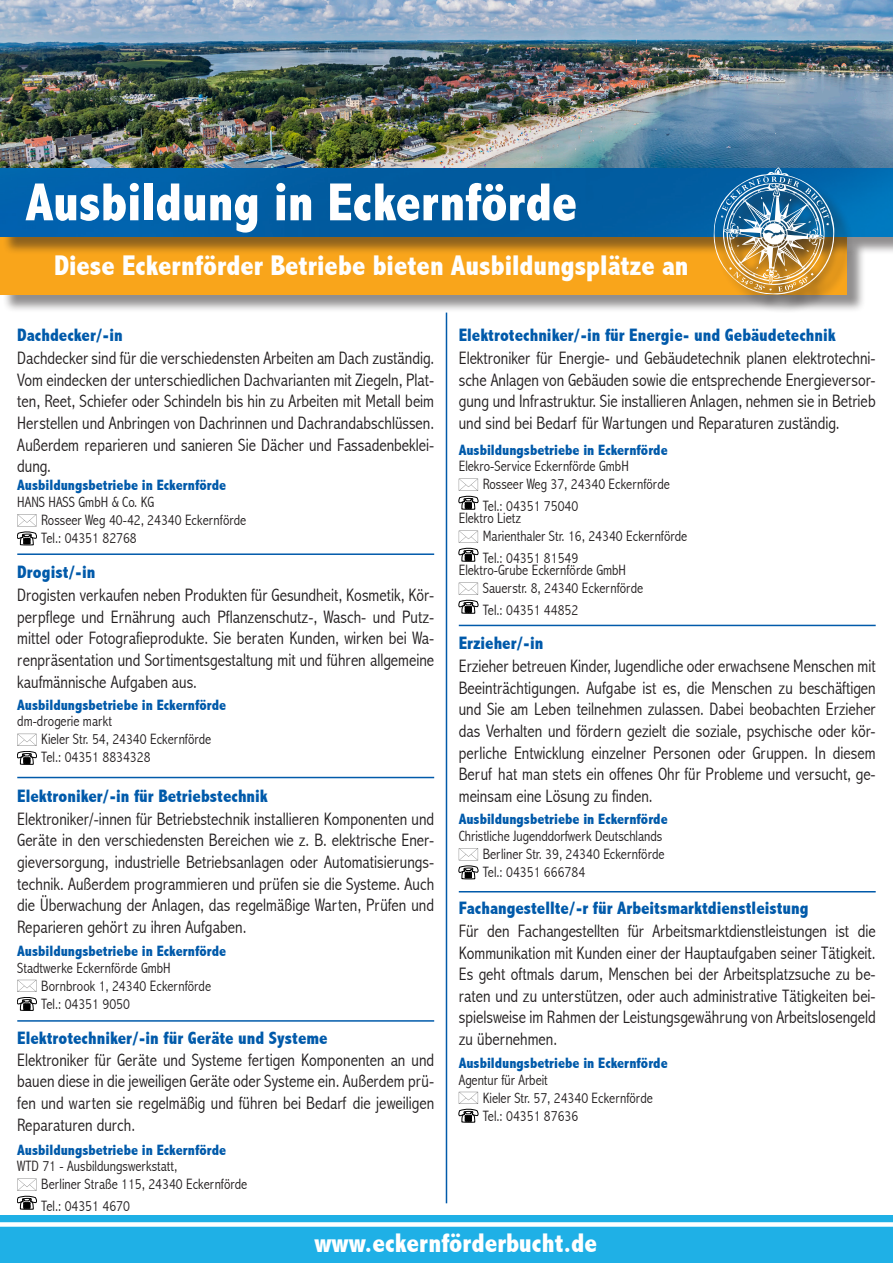
<style>
.page{position:relative;width:893px;height:1263px;background:#fff}
.page>*{position:absolute;margin:0;border:0;box-sizing:border-box;transform-origin:0 0}
.t1{font:800 condensed 54px "Abadi";color:#fff}
.t2{font:800 condensed 28.5px "Abadi";color:#fff}
.t3{font:800 condensed 27px "Abadi";color:#fff}
.t4{font:300 condensed 18px/21.6px "Abadi";color:#231f20;text-align:justify}
.t5{font:800 condensed 18px "Abadi";color:#015aaa}
.t6{font:300 condensed 15px "Abadi";color:#231f20}
.t7{font:800 condensed 15px "Abadi";color:#015aaa}
</style>
<div class="page">
<div style="left:2px;top:238px;width:864px;height:75px;background:#231f20;opacity:.5"></div>
<div style="left:0;top:236px;width:847px;height:58px;background:#f9a51b"></div>
<div style="left:2px;top:169px;width:891px;height:86px;background:#231f20;opacity:.5"></div>
<img style="left:0;top:0;width:893px;height:236px">
<div style="left:716px;top:171px;width:137px;height:142px;background:#231f20;opacity:.75"></div>
<img style="left:713px;top:167px;width:122px;height:130px">
<div style="left:0;top:1215px;width:893px;height:48px;background:#1fb0e6"></div>
<div style="left:0;top:1222px;width:893px;height:5px;background:#fff"></div>
<hr style="left:446px;top:313px;width:1px;height:890px;background:#015aaa">
<svg style="left:17px;top:514px;width:20px;height:12px"></svg>
<svg style="left:17px;top:532px;width:20px;height:13px"></svg>
<svg style="left:17px;top:734px;width:20px;height:30px"></svg>
<svg style="left:17px;top:980px;width:20px;height:30px"></svg>
<hr style="left:17px;top:553px;width:417px;height:2px;background:#015aaa">
<hr style="left:17px;top:777px;width:417px;height:1px;background:#015aaa">
<svg style="left:459px;top:479px;width:19px;height:30px"></svg>
<svg style="left:459px;top:848px;width:19px;height:31px"></svg>
<hr style="left:459px;top:625px;width:417px;height:1px;background:#015aaa">
<hr style="left:459px;top:891px;width:417px;height:1px;background:#015aaa">
<svg style="left:459px;top:1092px;width:19px;height:30px"></svg>
<svg style="left:17px;top:1178px;width:20px;height:31px"></svg>
<hr style="left:17px;top:1020px;width:417px;height:2px;background:#015aaa">
<svg style="left:459px;top:531px;width:19px;height:30px"></svg>
<svg style="left:459px;top:583px;width:19px;height:30px"></svg>
<p class="t1" style="left:25px;top:171px;width:553px">Ausbildung in Eckernförde</p>
<p class="t2" style="left:54px;top:249px;width:636px">Diese Eckernförder Betriebe bieten Ausbildungsplätze an</p>
<p class="t5" style="left:17px;top:325px;width:107px">Dachdecker/-in</p>
<p class="t4" style="left:17px;top:347px;width:418px">Dachdecker sind für die verschiedensten Arbeiten am Dach zuständig.<br>Vom eindecken der unterschiedlichen Dachvarianten mit Ziegeln, Plat&shy;ten, Reet, Schiefer oder Schindeln bis hin zu Arbeiten mit Metall beim Herstellen und Anbringen von Dachrinnen und Dachrandabschlüssen.<br>Außerdem reparieren und sanieren Sie Dächer und Fassadenbeklei&shy;dung.</p>
<p class="t7" style="left:17px;top:477px;width:210px">Ausbildungsbetriebe in Eckernförde</p>
<p class="t6" style="left:17px;top:493px;width:138px">HANS HASS GmbH &amp; Co. KG</p>
<p class="t6" style="left:41px;top:511px;width:206px">Rosseer Weg 40-42, 24340 Eckernförde</p>
<p class="t6" style="left:41px;top:529px;width:97px">Tel.: 04351 82768</p>
<p class="t5" style="left:17px;top:562px;width:80px">Drogist/-in</p>
<p class="t4" style="left:17px;top:584px;width:418px">Drogisten verkaufen neben Produkten für Gesundheit, Kosmetik, Kör&shy;perpflege und Ernährung auch Pflanzenschutz-, Wasch- und Putz&shy;mittel oder Fotografieprodukte. Sie beraten Kunden, wirken bei Wa&shy;renpräsentation und Sortimentsgestaltung mit und führen allgemeine kaufmännische Aufgaben aus.</p>
<p class="t7" style="left:17px;top:696px;width:210px">Ausbildungsbetriebe in Eckernförde</p>
<p class="t6" style="left:17px;top:713px;width:96px">dm-drogerie markt</p>
<p class="t6" style="left:41px;top:731px;width:172px">Kieler Str. 54, 24340 Eckernförde</p>
<p class="t6" style="left:41px;top:749px;width:111px">Tel.: 04351 8834328</p>
<p class="t5" style="left:17px;top:785px;width:252px">Elektroniker/-in für Betriebstechnik</p>
<p class="t4" style="left:17px;top:808px;width:418px">Elektroniker/-innen für Betriebstechnik installieren Komponenten und Geräte in den verschiedensten Bereichen wie z. B. elektrische Ener&shy;gieversorgung, industrielle Betriebsanlagen oder Automatisierungs&shy;technik. Außerdem programmieren und prüfen sie die Systeme. Auch die Überwachung der Anlagen, das regelmäßige Warten, Prüfen und Reparieren gehört zu ihren Aufgaben.</p>
<p class="t7" style="left:17px;top:942px;width:210px">Ausbildungsbetriebe in Eckernförde</p>
<p class="t6" style="left:17px;top:959px;width:155px">Stadtwerke Eckernförde GmbH</p>
<p class="t6" style="left:41px;top:977px;width:171px">Bornbrook 1, 24340 Eckernförde</p>
<p class="t6" style="left:41px;top:995px;width:90px">Tel.: 04351 9050</p>
<p class="t5" style="left:17px;top:1027px;width:312px">Elektrotechniker/-in für Geräte und Systeme</p>
<p class="t4" style="left:17px;top:1049px;width:418px">Elektroniker für Geräte und Systeme fertigen Komponenten an und bauen diese in die jeweiligen Geräte oder Systeme ein. Außerdem prü&shy;fen und warten sie regelmäßig und führen bei Bedarf die jeweiligen Reparaturen durch.</p>
<p class="t7" style="left:17px;top:1141px;width:210px">Ausbildungsbetriebe in Eckernförde</p>
<p class="t6" style="left:17px;top:1157px;width:161px">WTD 71 - Ausbildungswerkstatt,</p>
<p class="t6" style="left:41px;top:1175px;width:208px">Berliner Straße 115, 24340 Eckernförde</p>
<p class="t6" style="left:41px;top:1197px;width:90px">Tel.: 04351 4670</p>
<p class="t5" style="left:459px;top:325px;width:378px">Elektrotechniker/-in für Energie- und Gebäudetechnik</p>
<p class="t4" style="left:459px;top:347px;width:418px">Elektroniker für Energie- und Gebäudetechnik planen elektrotechni&shy;sche Anlagen von Gebäuden sowie die entsprechende Energieversor&shy;gung und Infrastruktur. Sie installieren Anlagen, nehmen sie in Betrieb und sind bei Bedarf für Wartungen und Reparaturen zuständig.</p>
<p class="t7" style="left:459px;top:441px;width:210px">Ausbildungsbetriebe in Eckernförde</p>
<p class="t6" style="left:459px;top:458px;width:172px">Elekro-Service Eckernförde GmbH</p>
<p class="t6" style="left:483px;top:476px;width:189px">Rosseer Weg 37, 24340 Eckernförde</p>
<p class="t6" style="left:483px;top:497px;width:97px">Tel.: 04351 75040</p>
<p class="t6" style="left:459px;top:510px;width:64px">Elektro Lietz</p>
<p class="t6" style="left:483px;top:528px;width:206px">Marienthaler Str. 16, 24340 Eckernförde</p>
<p class="t6" style="left:483px;top:549px;width:97px">Tel.: 04351 81549</p>
<p class="t6" style="left:459px;top:562px;width:169px">Elektro-Grube Eckernförde GmbH</p>
<p class="t6" style="left:483px;top:580px;width:162px">Sauerstr. 8, 24340 Eckernförde</p>
<p class="t6" style="left:483px;top:601px;width:97px">Tel.: 04351 44852</p>
<p class="t5" style="left:459px;top:633px;width:86px">Erzieher/-in</p>
<p class="t4" style="left:459px;top:655px;width:418px">Erzieher betreuen Kinder, Jugendliche oder erwachsene Menschen mit Beeinträchtigungen. Aufgabe ist es, die Menschen zu beschäftigen und Sie am Leben teilnehmen zulassen. Dabei beobachten Erzieher das Verhalten und fördern gezielt die soziale, psychische oder kör&shy;perliche Entwicklung einzelner Personen oder Gruppen. In diesem Beruf hat man stets ein offenes Ohr für Probleme und versucht, ge&shy;meinsam eine Lösung zu finden.</p>
<p class="t7" style="left:459px;top:810px;width:210px">Ausbildungsbetriebe in Eckernförde</p>
<p class="t6" style="left:459px;top:827px;width:205px">Christliche Jugenddorfwerk Deutschlands</p>
<p class="t6" style="left:483px;top:845px;width:183px">Berliner Str. 39, 24340 Eckernförde</p>
<p class="t6" style="left:483px;top:863px;width:104px">Tel.: 04351 666784</p>
<p class="t5" style="left:459px;top:897px;width:351px">Fachangestellte/-r für Arbeitsmarktdienstleistung</p>
<p class="t4" style="left:459px;top:920px;width:418px">Für den Fachangestellten für Arbeitsmarktdienstleistungen ist die Kommunikation mit Kunden einer der Hauptaufgaben seiner Tätigkeit.<br>Es geht oftmals darum, Menschen bei der Arbeitsplatzsuche zu be&shy;raten und zu unterstützen, oder auch administrative Tätigkeiten bei&shy;spielsweise im Rahmen der Leistungsgewährung von Arbeitslosengeld zu übernehmen.</p>
<p class="t6" style="left:459px;top:1071px;width:91px">Agentur für Arbeit</p>
<p class="t6" style="left:483px;top:1089px;width:172px">Kieler Str. 57, 24340 Eckernförde</p>
<p class="t6" style="left:483px;top:1107px;width:97px">Tel.: 04351 87636</p>
<p class="t7" style="left:459px;top:1054px;width:210px">Ausbildungsbetriebe in Eckernförde</p>
<p class="t3" style="left:314px;top:1227px;width:284px">www.eckernförderbucht.de</p>
</div>
